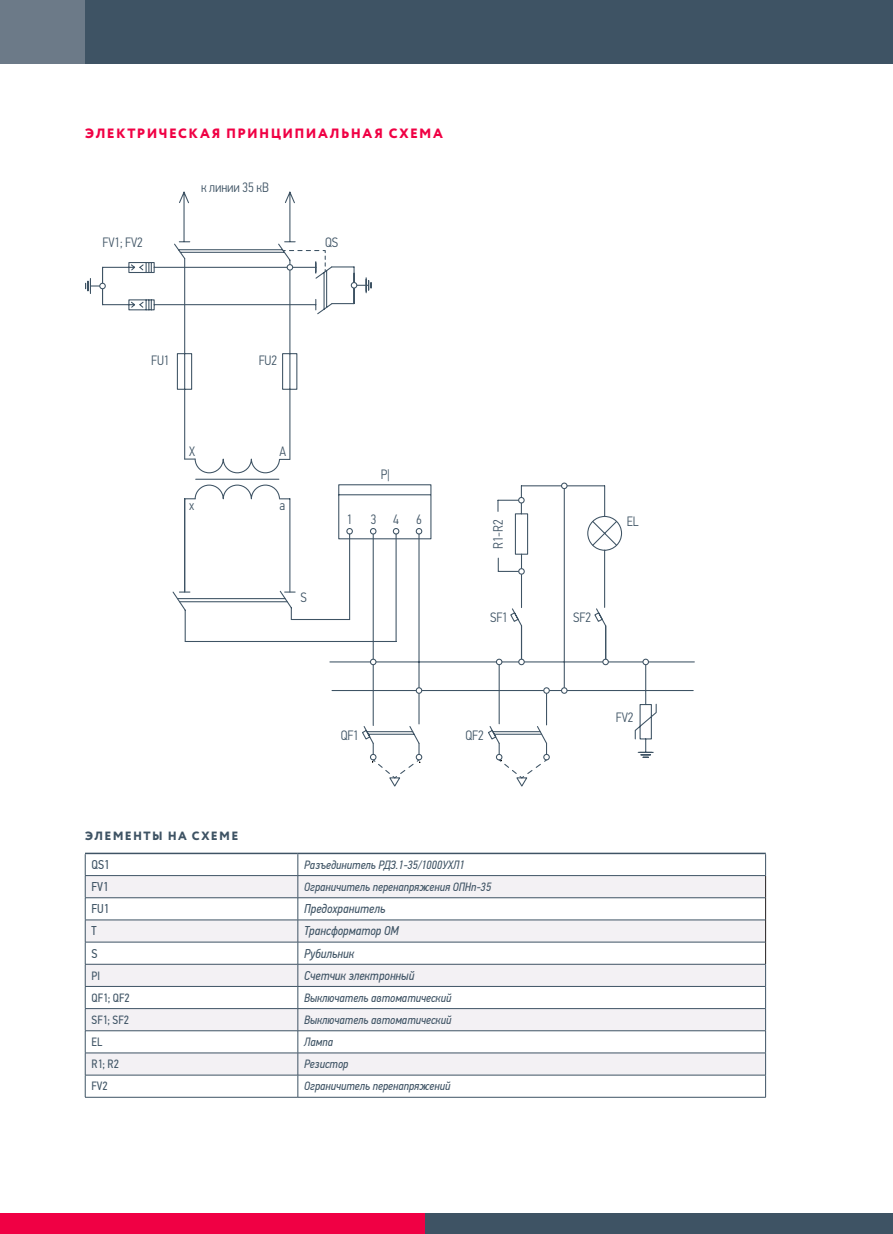
<style>
.page{position:relative;width:893px;height:1234px;background:#fff}
.page>*{position:absolute;margin:0;border:0;box-sizing:border-box;transform-origin:0 0}
.t1{font:300 13.65px "PF Din Text Cond Pro";letter-spacing:-.01em;color:#3e5364}
.t2{font:800 13.5px "Circe";letter-spacing:.105em;color:#f00044}
.t3{font:italic 12.75px "PF Din Text Cond Pro";color:#3e5364}
.t4{font:12.75px "PF Din Text Cond Pro";color:#3e5364}
.t5{font:italic 12px "PF Din Text Cond Pro";color:#3e5364}
.t6{font:12px "PF Din Text Cond Pro";color:#3e5364}
.t7{font:800 12px "Circe";letter-spacing:.11em;color:#3e5364}
</style>
<div class="page">
<div style="left:85px;top:0;width:808px;height:64px;background:#3e5364"></div>
<div style="left:0;top:1212px;width:425px;height:21px;background:#f00044"></div>
<div style="left:425px;top:1212px;width:468px;height:21px;background:#3e5364"></div>
<div style="left:0;top:0;width:85px;height:64px;background:#6c7a88"></div>
<svg style="left:86px;top:854px;width:679px;height:21px"></svg>
<svg style="left:86px;top:876px;width:679px;height:109px;fill:#f3f1f4"></svg>
<svg style="left:86px;top:986px;width:679px;height:110px"></svg>
<hr style="left:85px;top:852px;width:213px;height:2px;background:#3e5364">
<hr style="left:298px;top:852px;width:468px;height:2px;background:#3e5364">
<hr style="left:85px;top:875px;width:213px;height:1px;background:#3e5364">
<hr style="left:298px;top:875px;width:468px;height:1px;background:#3e5364">
<hr style="left:85px;top:897px;width:213px;height:1px;background:#3e5364">
<hr style="left:298px;top:897px;width:467px;height:1px;background:#3e5364">
<hr style="left:85px;top:919px;width:213px;height:1px;background:#3e5364">
<hr style="left:298px;top:919px;width:467px;height:1px;background:#3e5364">
<hr style="left:85px;top:941px;width:213px;height:1px;background:#3e5364">
<hr style="left:298px;top:941px;width:467px;height:1px;background:#3e5364">
<svg style="left:85px;top:854px;width:1px;height:242px"></svg>
<hr style="left:85px;top:963px;width:213px;height:1px;background:#3e5364">
<svg style="left:298px;top:854px;width:1px;height:242px"></svg>
<hr style="left:298px;top:963px;width:468px;height:1px;background:#3e5364">
<svg style="left:765px;top:854px;width:1px;height:242px"></svg>
<hr style="left:85px;top:985px;width:213px;height:1px;background:#3e5364">
<hr style="left:85px;top:1008px;width:213px;height:1px;background:#3e5364">
<hr style="left:85px;top:1030px;width:213px;height:1px;background:#3e5364">
<hr style="left:85px;top:1052px;width:213px;height:1px;background:#3e5364">
<hr style="left:85px;top:1074px;width:213px;height:1px;background:#3e5364">
<hr style="left:85px;top:1096px;width:213px;height:1px;background:#3e5364">
<hr style="left:298px;top:985px;width:468px;height:1px;background:#3e5364">
<hr style="left:298px;top:1008px;width:468px;height:1px;background:#3e5364">
<hr style="left:298px;top:1030px;width:468px;height:1px;background:#3e5364">
<hr style="left:298px;top:1052px;width:468px;height:1px;background:#3e5364">
<hr style="left:298px;top:1074px;width:468px;height:1px;background:#3e5364">
<hr style="left:298px;top:1096px;width:468px;height:1px;background:#3e5364">
<svg style="left:176px;top:522px;width:519px;height:236px"></svg>
<div style="left:642px;top:658px;width:7px;height:7px;border:1px solid #3e5364;border-radius:50%"></div>
<svg style="left:174px;top:191px;width:172px;height:384px"></svg>
<svg style="left:194px;top:458px;width:87px;height:42px"></svg>
<svg style="left:85px;top:249px;width:285px;height:62px"></svg>
<svg style="left:346px;top:281px;width:272px;height:505px"></svg>
<svg style="left:496px;top:754px;width:53px;height:25px"></svg>
<svg style="left:370px;top:754px;width:52px;height:32px"></svg>
<p class="t2" style="left:85px;top:124px;width:359px">ЭЛЕКТРИЧЕСКАЯ ПРИНЦИПИАЛЬНАЯ СХЕМА</p>
<p class="t1" style="left:103px;top:235px;width:42px">FV1; FV2</p>
<p class="t1" style="left:201px;top:180px;width:69px">к линии 35 кВ</p>
<p class="t1" style="left:325px;top:235px;width:15px">QS</p>
<p class="t1" style="left:151px;top:352px;width:20px">FU1</p>
<p class="t1" style="left:259px;top:352px;width:20px">FU2</p>
<p class="t1" style="left:189px;top:443px;width:7px">X</p>
<p class="t1" style="left:279px;top:443px;width:8px">A</p>
<p class="t1" style="left:189px;top:497px;width:7px">x</p>
<p class="t1" style="left:279px;top:497px;width:7px">a</p>
<p class="t1" style="left:300px;top:589px;width:8px">S</p>
<p class="t1" style="left:381px;top:466px;width:10px">P|</p>
<p class="t1" style="left:347px;top:511px;width:7px">1</p>
<p class="t1" style="left:371px;top:511px;width:30px">3 4</p>
<p class="t1" style="left:416px;top:511px;width:7px">6</p>
<p class="t1" style="left:490px;top:549px;width:31px;rotate:-90deg">R1-R2</p>
<p class="t1" style="left:490px;top:610px;width:19px">SF1</p>
<p class="t1" style="left:341px;top:727px;width:20px">QF1</p>
<p class="t1" style="left:466px;top:727px;width:20px">QF2</p>
<p class="t7" style="left:85px;top:827px;width:155px">ЭЛЕМЕНТЫ НА СХЕМЕ</p>
<p class="t4" style="left:92px;top:856px;width:20px">QS1</p>
<p class="t5" style="left:304px;top:857px;width:162px">Разъединитель РДЗ.1-35/1000УХЛ1</p>
<p class="t4" style="left:92px;top:879px;width:19px">FV1</p>
<p class="t5" style="left:304px;top:879px;width:189px">Ограничитель перенапряжения ОПНn-35</p>
<p class="t4" style="left:92px;top:901px;width:19px">FU1</p>
<p class="t3" style="left:304px;top:901px;width:83px">Предохранитель</p>
<p class="t4" style="left:92px;top:923px;width:7px">Т</p>
<p class="t3" style="left:304px;top:923px;width:96px">Трансформатор ОМ</p>
<p class="t4" style="left:92px;top:945px;width:8px">S</p>
<p class="t3" style="left:304px;top:945px;width:52px">Рубильник</p>
<p class="t6" style="left:92px;top:968px;width:10px">РI</p>
<p class="t3" style="left:304px;top:967px;width:112px">Счетчик электронный</p>
<p class="t6" style="left:92px;top:990px;width:40px">QF1; QF2</p>
<p class="t5" style="left:304px;top:990px;width:149px">Выключатель автоматический</p>
<p class="t6" style="left:92px;top:1012px;width:39px">SF1; SF2</p>
<p class="t5" style="left:304px;top:1012px;width:149px">Выключатель автоматический</p>
<p class="t6" style="left:92px;top:1034px;width:12px">EL</p>
<p class="t5" style="left:304px;top:1034px;width:30px">Лампа</p>
<p class="t6" style="left:92px;top:1056px;width:29px">R1; R2</p>
<p class="t5" style="left:304px;top:1056px;width:46px">Резистор</p>
<p class="t6" style="left:92px;top:1078px;width:18px">FV2</p>
<p class="t5" style="left:304px;top:1079px;width:148px">Ограничитель перенапряжений</p>
<p class="t1" style="left:573px;top:610px;width:19px">SF2</p>
<p class="t1" style="left:627px;top:513px;width:13px">EL</p>
<p class="t1" style="left:616px;top:709px;width:19px">FV2</p>
</div>
